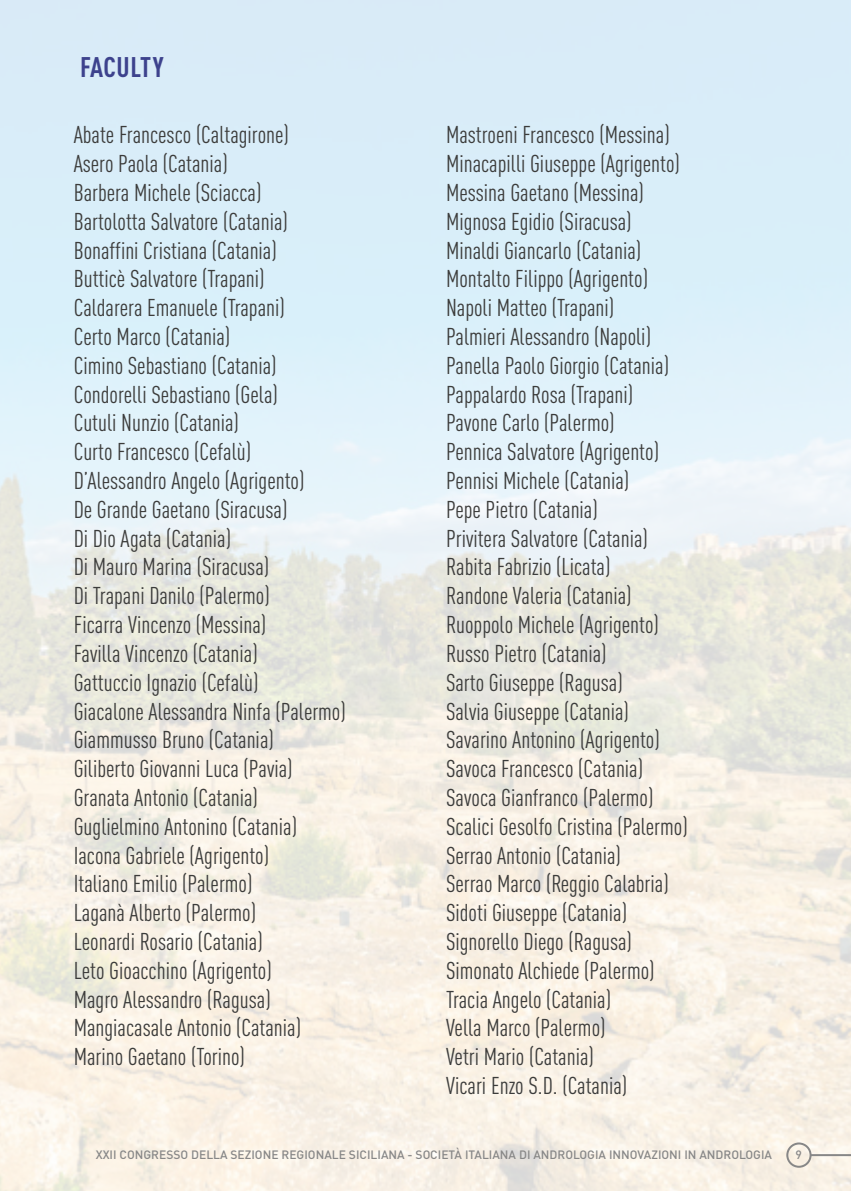
<style>
.page{position:relative;width:851px;height:1191px;background:#fff}
.page>*{position:absolute;margin:0;border:0;box-sizing:border-box;transform-origin:0 0}
.t1{font:700 condensed 28px "DIN Pro";letter-spacing:.015em;color:#3d428d}
.t2{font:condensed 24px/28.8px "DIN Pro";color:#3c3c3b}
.t3{font:500 12px "DIN Pro";color:#878787}
</style>
<div class="page">
<hr style="left:810px;top:1154px;width:40px;height:2px;background:#878787">
<div style="left:786px;top:1142px;width:25px;height:25px;border:2px solid #878787;border-radius:50%"></div>
<p class="t1" style="left:80px;top:46px;width:85px">FACULTY</p>
<p class="t2" style="left:74px;top:119px;width:273px">Abate Francesco (Caltagirone)<br>Asero Paola (Catania)<br>Barbera Michele (Sciacca)<br>Bartolotta Salvatore (Catania)<br>Bonaffini Cristiana (Catania)<br>Butticè Salvatore (Trapani)<br>Caldarera Emanuele (Trapani)<br>Certo Marco (Catania)<br>Cimino Sebastiano (Catania)<br>Condorelli Sebastiano (Gela)<br>Cutuli Nunzio (Catania)<br>Curto Francesco (Cefalù)<br>D’Alessandro Angelo (Agrigento)<br>De Grande Gaetano (Siracusa)<br>Di Dio Agata (Catania)<br>Di Mauro Marina (Siracusa)<br>Di Trapani Danilo (Palermo)<br>Ficarra Vincenzo (Messina)<br>Favilla Vincenzo (Catania)<br>Gattuccio Ignazio (Cefalù)<br>Giacalone Alessandra Ninfa (Palermo)<br>Giammusso Bruno (Catania)<br>Giliberto Giovanni Luca (Pavia)<br>Granata Antonio (Catania)<br>Guglielmino Antonino (Catania)<br>Iacona Gabriele (Agrigento)<br>Italiano Emilio (Palermo)<br>Laganà Alberto (Palermo)<br>Leonardi Rosario (Catania)<br>Leto Gioacchino (Agrigento)<br>Magro Alessandro (Ragusa)<br>Mangiacasale Antonio (Catania)<br>Marino Gaetano (Torino)</p>
<p class="t2" style="left:446px;top:119px;width:243px">Mastroeni Francesco (Messina)<br>Minacapilli Giuseppe (Agrigento)<br>Messina Gaetano (Messina)<br>Mignosa Egidio (Siracusa)<br>Minaldi Giancarlo (Catania)<br>Montalto Filippo (Agrigento)<br>Napoli Matteo (Trapani)<br>Palmieri Alessandro (Napoli)<br>Panella Paolo Giorgio (Catania)<br>Pappalardo Rosa (Trapani)<br>Pavone Carlo (Palermo)<br>Pennica Salvatore (Agrigento)<br>Pennisi Michele (Catania)<br>Pepe Pietro (Catania)<br>Privitera Salvatore (Catania)<br>Rabita Fabrizio (Licata)<br>Randone Valeria (Catania)<br>Ruoppolo Michele (Agrigento)<br>Russo Pietro (Catania)<br>Sarto Giuseppe (Ragusa)<br>Salvia Giuseppe (Catania)<br>Savarino Antonino (Agrigento)<br>Savoca Francesco (Catania)<br>Savoca Gianfranco (Palermo)<br>Scalici Gesolfo Cristina (Palermo)<br>Serrao Antonio (Catania)<br>Serrao Marco (Reggio Calabria)<br>Sidoti Giuseppe (Catania)<br>Signorello Diego (Ragusa)<br>Simonato Alchiede (Palermo)<br>Tracia Angelo (Catania)<br>Vella Marco (Palermo)<br>Vetri Mario (Catania)<br>Vicari Enzo S.D. (Catania)</p>
<p class="t3" style="left:96px;top:1145px;width:677px">XXII CONGRESSO DELLA SEZIONE REGIONALE SICILIANA - SOCIETÀ ITALIANA DI ANDROLOGIA INNOVAZIONI IN ANDROLOGIA</p>
<p class="t3" style="left:795px;top:1144px;width:8px">9</p>
</div>
